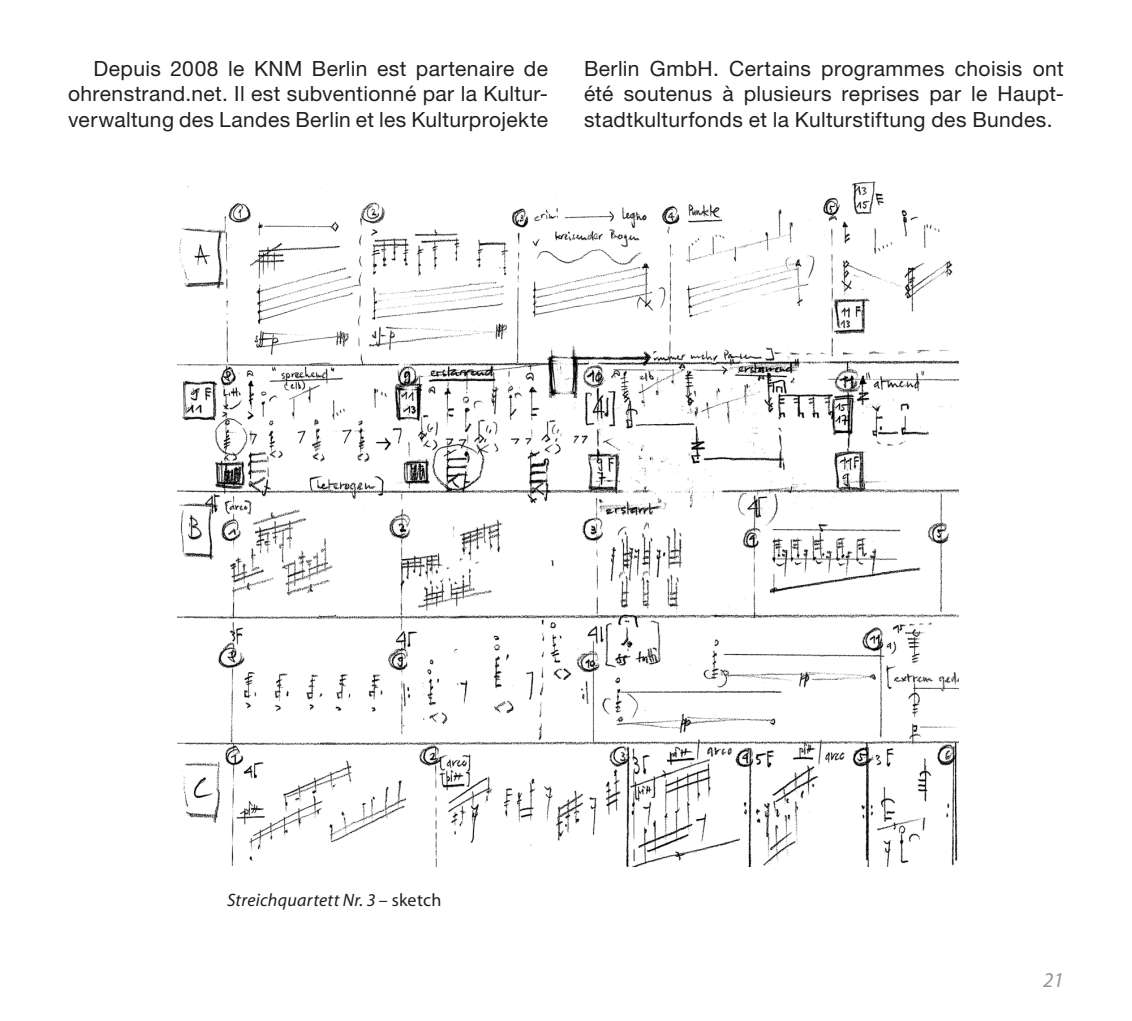
<style>
.page{position:relative;width:1132px;height:1021px;background:#fff}
.page>*{position:absolute;margin:0;border:0;box-sizing:border-box;transform-origin:0 0}
.t1{font:21px/25.2px "Helvetica Neue";letter-spacing:.015em;color:#231f20;text-align:justify}
.t2{font:italic 21px "Myriad";color:#939598}
.t3{font:italic 18px "Myriad";letter-spacing:.015em;color:#231f20}
.s1{font-style:normal}
</style>
<div class="page">
<img style="left:177px;top:181px;width:780px;height:685px">
<p class="t1" style="left:68px;top:56px;width:481px;text-indent:26px">Depuis 2008 le KNM Berlin est partenaire de ohrenstrand.net. Il est subventionné par la Kultur&shy;verwaltung des Landes Berlin et les Kulturprojekte</p>
<p class="t1" style="left:584px;top:56px;width:481px">Berlin GmbH. Certains programmes choisis ont été soutenus à plusieurs reprises par le Haupt&shy;stadtkulturfonds et la Kulturstiftung des Bundes.</p>
<p class="t3" style="left:227px;top:891px;width:216px">Streichquartett Nr. 3 <span class="s1">– sketch</span></p>
<p class="t2" style="left:1042px;top:969px;width:22px">21</p>
</div>
